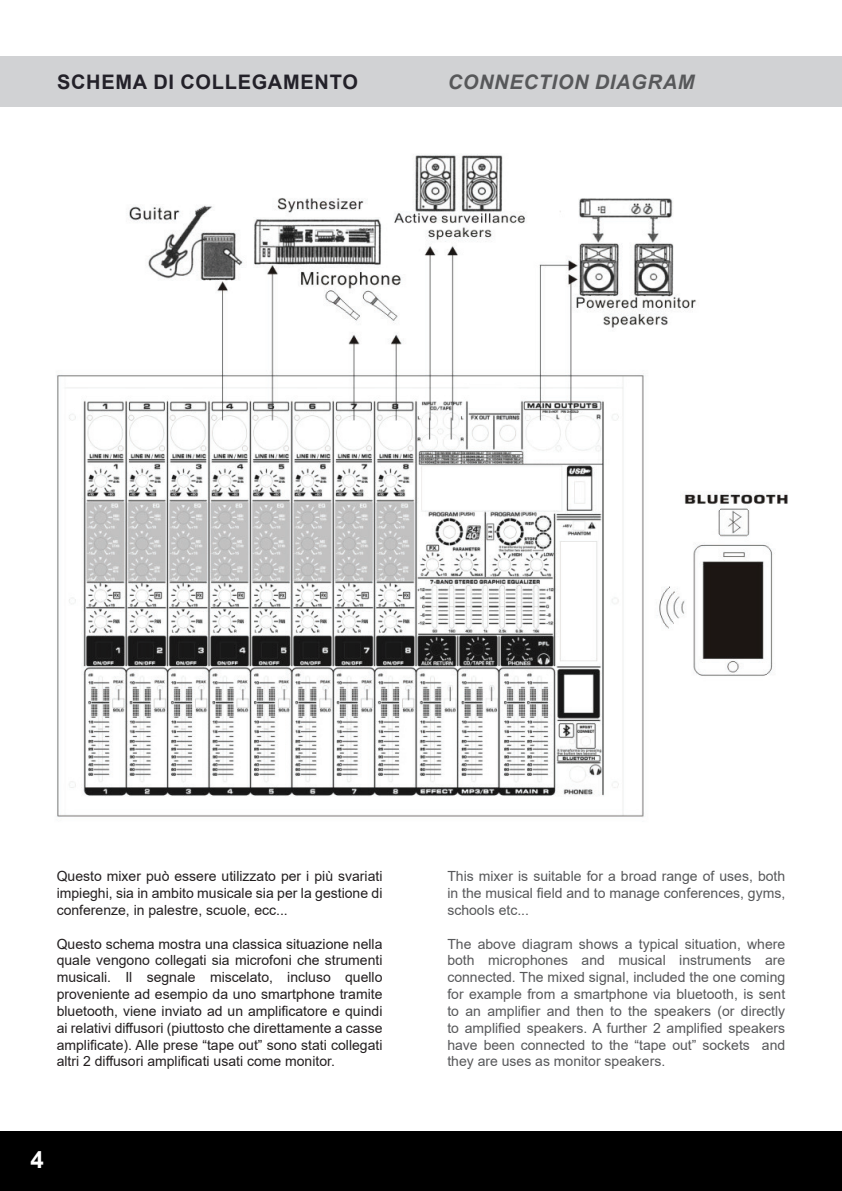
<style>
.page{position:relative;width:842px;height:1191px;background:#fff}
.page>*{position:absolute;margin:0;border:0;box-sizing:border-box;transform-origin:0 0}
.t1{font:700 24px "Arial";color:#fff}
.t2{font:700 20px "Arial";letter-spacing:.035em;color:#232129}
.t3{font:italic 700 20px "Arial";letter-spacing:.035em;color:#57585a}
.t4{font:14px/16.8px "Arial";color:#231f20;text-align:justify}
.t5{font:14px/16.8px "Arial";color:#57585a;text-align:justify}
</style>
<div class="page">
<div style="left:0;top:1131px;width:842px;height:60px;background:#000"></div>
<div style="left:0;top:56px;width:842px;height:51px;background:#d1d2d4"></div>
<img style="left:56px;top:154px;width:732px;height:663px">
<h2 class="t2" style="left:57px;top:68px;width:303px">SCHEMA DI COLLEGAMENTO</h2>
<h2 class="t3" style="left:448px;top:68px;width:248px">CONNECTION DIAGRAM</h2>
<p class="t4" style="left:57px;top:868px;width:327px">Questo mixer può essere utilizzato per i più svariati impieghi, sia in ambito musicale sia per la gestione di conferenze, in palestre, scuole, ecc...</p>
<p class="t4" style="left:57px;top:935px;width:327px">Questo schema mostra una classica situazione nella quale vengono collegati sia microfoni che strumenti musicali. Il segnale miscelato, incluso quello proveniente ad esempio da uno smartphone tramite bluetooth, viene inviato ad un amplificatore e quindi ai relativi diffusori (piuttosto che direttamente a casse amplificate). Alle prese “tape out” sono stati collegati altri 2 diffusori amplificati usati come monitor.</p>
<h1 class="t1" style="left:30px;top:1143px;width:15px">4</h1>
<p class="t5" style="left:447px;top:868px;width:339px">This mixer is suitable for a broad range of uses, both in the musical field and to manage conferences, gyms, schools etc...</p>
<p class="t5" style="left:447px;top:935px;width:339px">The above diagram shows a typical situation, where both microphones and musical instruments are connected. The mixed signal, included the one coming for example from a smartphone via bluetooth, is sent to an amplifier and then to the speakers (or directly to amplified speakers. A further 2 amplified speakers have been connected to the “tape out” sockets and they are uses as monitor speakers.</p>
</div>
